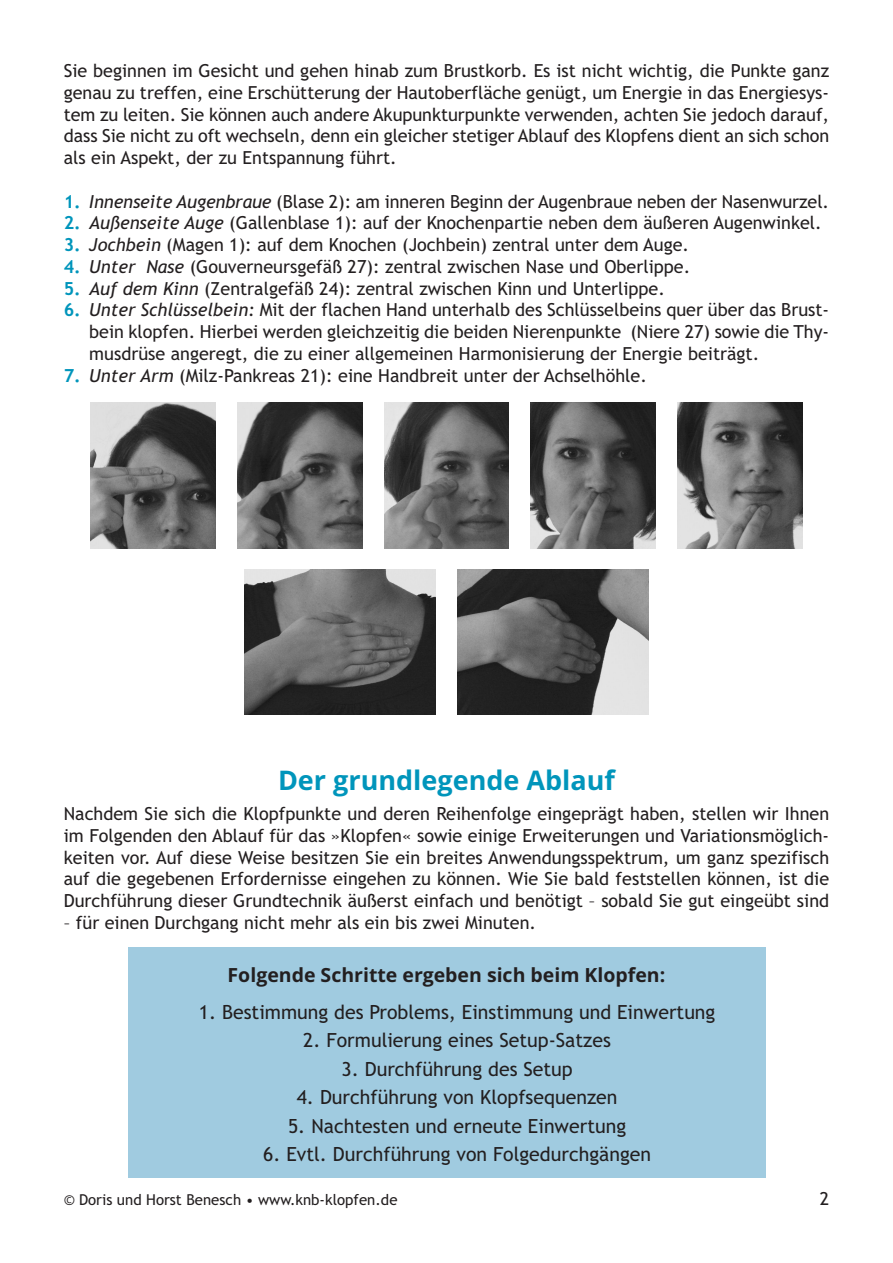
<style>
.page{position:relative;width:893px;height:1263px;background:#fff}
.page>*{position:absolute;margin:0;border:0;box-sizing:border-box;transform-origin:0 0}
.t1{font:700 27px "Open Sans";color:#0095bb}
.t2{font:19.5px "Trebuchet MS";color:#231f20}
.t3{font:700 19.5px "Open Sans";color:#231f20}
.t4{font:18px/21.8px "Trebuchet MS";color:#231f20;text-align:justify}
.t5{font:15px "Trebuchet MS";color:#231f20}
.s1{font-weight:700;color:#0095bb}
.s2{font-style:italic}
</style>
<div class="page">
<div style="left:128px;top:947px;width:637px;height:230px;background:#a0cbe0"></div>
<img style="left:91px;top:403px;width:125px;height:145px">
<img style="left:237px;top:403px;width:125px;height:145px">
<img style="left:384px;top:403px;width:125px;height:145px">
<img style="left:531px;top:403px;width:124px;height:145px">
<img style="left:677px;top:403px;width:125px;height:145px">
<img style="left:244px;top:569px;width:192px;height:146px">
<img style="left:457px;top:569px;width:192px;height:146px">
<p class="t4" style="left:64px;top:60px;width:767px">Sie beginnen im Gesicht und gehen hinab zum Brustkorb. Es ist nicht wichtig, die Punkte ganz genau zu treffen, eine Erschütterung der Hautoberfläche genügt, um Energie in das Energiesys&shy;tem zu leiten. Sie können auch andere Akupunkturpunkte verwenden, achten Sie jedoch darauf, dass Sie nicht zu oft wechseln, denn ein gleicher stetiger Ablauf des Klopfens dient an sich schon als ein Aspekt, der zu Entspannung führt.</p>
<p class="t4" style="left:64px;top:190px;width:767px"><span class="s1">1.</span> <span class="s2">Innenseite Augenbraue</span> (Blase 2): am inneren Beginn der Augenbraue neben der Nasenwurzel.</p>
<p class="t4" style="left:64px;top:212px;width:759px"><span class="s1">2.</span> <span class="s2">Außenseite Auge</span> (Gallenblase 1): auf der Knochenpartie neben dem äußeren Augenwinkel.</p>
<p class="t4" style="left:64px;top:234px;width:627px"><span class="s1">3.</span> <span class="s2">Jochbein</span> (Magen 1): auf dem Knochen (Jochbein) zentral unter dem Auge.</p>
<p class="t4" style="left:64px;top:256px;width:628px"><span class="s1">4.</span> <span class="s2">Unter Nase</span> (Gouverneursgefäß 27): zentral zwischen Nase und Oberlippe.</p>
<p class="t4" style="left:64px;top:277px;width:603px"><span class="s1">5.</span> <span class="s2">Auf dem Kinn</span> (Zentralgefäß 24): zentral zwischen Kinn und Unterlippe.</p>
<p class="t4" style="left:89px;top:299px;width:741px;text-indent:-26px"><span class="s1">6.</span> <span class="s2">Unter Schlüsselbein:</span> Mit der flachen Hand unterhalb des Schlüsselbeins quer über das Brust&shy;bein klopfen. Hierbei werden gleichzeitig die beiden Nierenpunkte (Niere 27) sowie die Thy&shy;musdrüse angeregt, die zu einer allgemeinen Harmonisierung der Energie beiträgt.</p>
<p class="t4" style="left:64px;top:364px;width:585px"><span class="s1">7.</span> <span class="s2">Unter Arm</span> (Milz-Pankreas 21): eine Handbreit unter der Achselhöhle.</p>
<h1 class="t1" style="left:278px;top:765px;width:338px">Der grundlegende Ablauf</h1>
<p class="t4" style="left:64px;top:803px;width:767px">Nachdem Sie sich die Klopfpunkte und deren Reihenfolge eingeprägt haben, stellen wir Ihnen im Folgenden den Ablauf für das »Klopfen« sowie einige Erweiterungen und Variationsmöglich&shy;keiten vor. Auf diese Weise besitzen Sie ein breites Anwendungsspektrum, um ganz spezifisch auf die gegebenen Erfordernisse eingehen zu können. Wie Sie bald feststellen können, ist die Durchführung dieser Grundtechnik äußerst einfach und benötigt – sobald Sie gut eingeübt sind</p>
<p class="t4" style="left:64px;top:912px;width:474px">– für einen Durchgang nicht mehr als ein bis zwei Minuten.</p>
<p class="t3" style="left:228px;top:963px;width:439px">Folgende Schritte ergeben sich beim Klopfen:</p>
<p class="t2" style="left:199px;top:1000px;width:518px">1. Bestimmung des Problems, Einstimmung und Einwertung</p>
<p class="t2" style="left:303px;top:1029px;width:309px">2. Formulierung eines Setup-Satzes</p>
<p class="t2" style="left:341px;top:1057px;width:233px">3. Durchführung des Setup</p>
<p class="t2" style="left:297px;top:1086px;width:322px">4. Durchführung von Klopfsequenzen</p>
<p class="t2" style="left:288px;top:1114px;width:340px">5. Nachtesten und erneute Einwertung</p>
<p class="t2" style="left:263px;top:1143px;width:389px">6. Evtl. Durchführung von Folgedurchgängen</p>
<p class="t5" style="left:64px;top:1191px;width:335px">© Doris und Horst Benesch • www.knb-klopfen.de</p>
<p class="t4" style="left:820px;top:1188px;width:11px">2</p>
</div>
